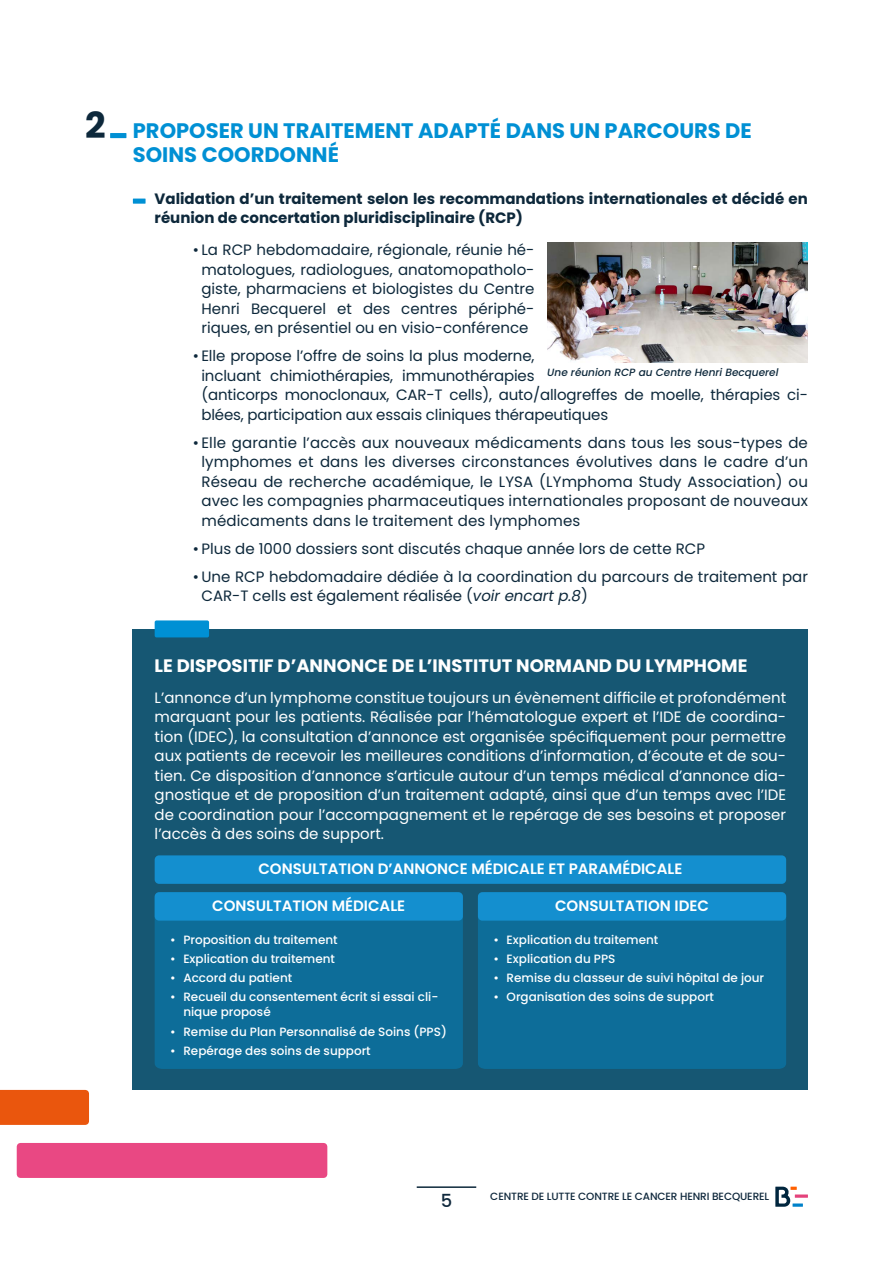
<style>
.page{position:relative;width:893px;height:1263px;background:#fff}
.page>*{position:absolute;margin:0;border:0;box-sizing:border-box;transform-origin:0 0}
.t1{font:700 21px/23.7px "Poppins";color:#0090d4}
.t2{font:700 18px "Poppins";color:#fff}
.t3{font:500 18px "Poppins";color:#0f283c}
.t4{font:15px/19.5px "Poppins";color:#0d283b}
.t5{font:15px/19.5px "Poppins";color:#fff;text-align:justify}
.t6{font:700 15px/19.5px "Poppins";color:#0d283b}
.t7{font:600 15px "Poppins";color:#fff}
.t8{font:500 12px/15px "Poppins";color:#fff}
.t9{font:500 10.5px "Poppins";letter-spacing:-.01em;color:#0f283c}
.t10{font:italic 500 10.5px "Poppins";color:#0d283b}
.s1{font-size:36px;color:#0d283b}
.s2{font-style:italic}
</style>
<div class="page">
<svg style="left:795px;top:1194px;width:13px;height:4px"></svg>
<svg style="left:775px;top:1187px;width:22px;height:20px"></svg>
<svg style="left:792px;top:1203px;width:11px;height:4px"></svg>
<hr style="left:417px;top:1186px;width:59px;height:2px;background:#0d283b">
<div style="left:133px;top:629px;width:675px;height:461px;background:#165773"></div>
<div style="left:155px;top:893px;width:308px;height:176px;background:#0d6d99"></div>
<div style="left:478px;top:919px;width:308px;height:150px;background:#0d6d99"></div>
<div style="left:155px;top:892px;width:308px;height:29px;background:#148fcf;border-radius:4px"></div>
<div style="left:478px;top:892px;width:308px;height:29px;background:#148fcf;border-radius:4px"></div>
<div style="left:155px;top:855px;width:631px;height:29px;background:#148fcf;border-radius:4px"></div>
<div style="left:155px;top:620px;width:54px;height:17px;background:#0090d4;border-radius:2px"></div>
<div style="left:110px;top:133px;width:16px;height:5px;background:#0090d4"></div>
<div style="left:133px;top:199px;width:13px;height:5px;background:#0090d4"></div>
<div style="left:17px;top:1143px;width:310px;height:35px;background:#e94883;border-radius:4px"></div>
<div style="left:0;top:1090px;width:89px;height:35px;background:#ea560d"></div>
<img style="left:547px;top:243px;width:261px;height:119px">
<h1 class="t1" style="left:133px;top:119px;width:620px;text-indent:-48px"><span class="s1">2</span> PROPOSER UN TRAITEMENT ADAPTÉ DANS UN PARCOURS DE<br>SOINS COORDONNÉ</h1>
<p class="t6" style="left:155px;top:189px;width:655px">Validation d’un traitement selon les recommandations internationales et décidé en réunion de concertation pluridisciplinaire (RCP)</p>
<p class="t4" style="left:193px;top:240px;width:343px;text-align:center">• La RCP hebdomadaire, régionale, réunie hé&shy;matologues, radiologues, anatomopatholo&shy;giste, pharmaciens et biologistes du Centre Henri Becquerel et des centres périphé&shy;riques, en présentiel ou en visio-conférence</p>
<p class="t4" style="left:201px;top:346px;width:608px;text-indent:-9px">• Elle propose l’offre de soins la plus moderne,<br>incluant chimiothérapies, immunothérapies<br>(anticorps monoclonaux, CAR-T cells), auto/allogreffes de moelle, thérapies ci&shy;blées, participation aux essais cliniques thérapeutiques</p>
<p class="t4" style="left:201px;top:433px;width:608px;text-align:justify;text-indent:-9px">• Elle garantie l’accès aux nouveaux médicaments dans tous les sous-types de lymphomes et dans les diverses circonstances évolutives dans le cadre d’un Réseau de recherche académique, le LYSA (LYmphoma Study Association) ou avec les compagnies pharmaceutiques internationales proposant de nouveaux médicaments dans le traitement des lymphomes</p>
<p class="t4" style="left:193px;top:539px;width:514px">• Plus de 1000 dossiers sont discutés chaque année lors de cette RCP</p>
<p class="t4" style="left:201px;top:567px;width:608px;text-indent:-9px">• Une RCP hebdomadaire dédiée à la coordination du parcours de traitement par<br>CAR-T cells est également réalisée (<span class="s2">voir encart p.8</span>)</p>
<p class="t10" style="left:547px;top:367px;width:233px">Une réunion RCP au Centre Henri Becquerel</p>
<p class="t2" style="left:155px;top:655px;width:594px">LE DISPOSITIF D’ANNONCE DE L’INSTITUT NORMAND DU LYMPHOME</p>
<p class="t5" style="left:155px;top:688px;width:633px">L’annonce d’un lymphome constitue toujours un évènement difficile et profondément marquant pour les patients. Réalisée par l’hématologue expert et l’IDE de coordina&shy;tion (IDEC), la consultation d’annonce est organisée spécifiquement pour permettre aux patients de recevoir les meilleures conditions d’information, d’écoute et de sou&shy;tien. Ce disposition d’annonce s’articule autour d’un temps médical d’annonce dia&shy;gnostique et de proposition d’un traitement adapté, ainsi que d’un temps avec l’IDE de coordination pour l’accompagnement et le repérage de ses besoins et proposer l’accès à des soins de support.</p>
<p class="t7" style="left:258px;top:860px;width:425px">CONSULTATION D’ANNONCE MÉDICALE ET PARAMÉDICALE</p>
<p class="t7" style="left:212px;top:897px;width:194px">CONSULTATION MÉDICALE</p>
<p class="t7" style="left:555px;top:897px;width:155px">CONSULTATION IDEC</p>
<p class="t8" style="left:170px;top:932px;width:169px">• Proposition du traitement</p>
<p class="t8" style="left:170px;top:951px;width:166px">• Explication du traitement</p>
<p class="t8" style="left:170px;top:970px;width:123px">• Accord du patient</p>
<p class="t8" style="left:183px;top:990px;width:257px;text-indent:-13px">• Recueil du consentement écrit si essai cli&shy;nique proposé</p>
<p class="t8" style="left:170px;top:1024px;width:278px">• Remise du Plan Personnalisé de Soins (PPS)</p>
<p class="t8" style="left:170px;top:1043px;width:202px">• Repérage des soins de support</p>
<p class="t8" style="left:493px;top:932px;width:166px">• Explication du traitement</p>
<p class="t8" style="left:493px;top:951px;width:123px">• Explication du PPS</p>
<p class="t8" style="left:493px;top:970px;width:272px">• Remise du classeur de suivi hôpital de jour</p>
<p class="t8" style="left:493px;top:990px;width:222px">• Organisation des soins de support</p>
<p class="t3" style="left:441px;top:1190px;width:13px">5</p>
<p class="t9" style="left:490px;top:1191px;width:280px">CENTRE DE LUTTE CONTRE LE CANCER HENRI BECQUEREL</p>
</div>
